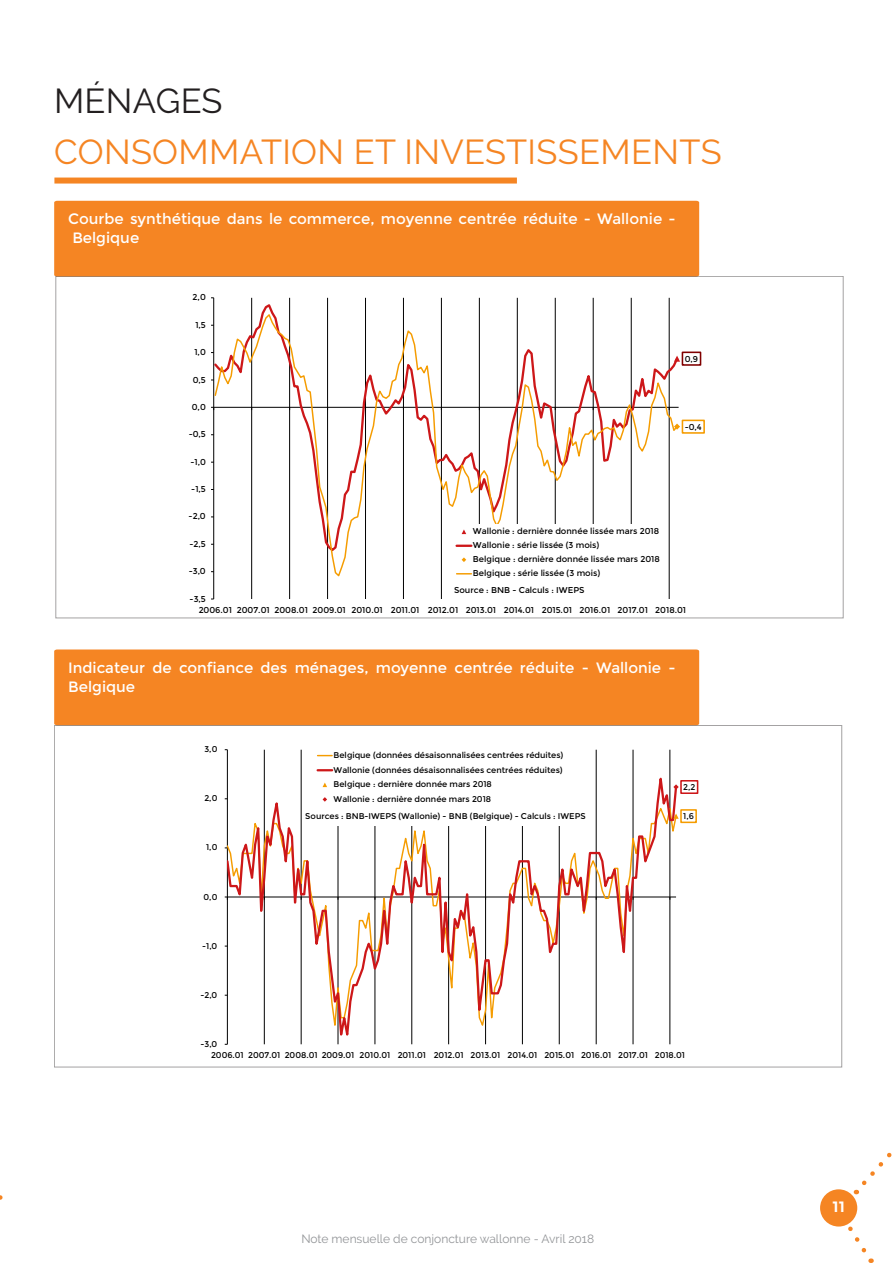
<style>
.page{position:relative;width:893px;height:1263px;background:#fff}
.page>*{position:absolute;margin:0;border:0;box-sizing:border-box;transform-origin:0 0}
.t1{font:34.5px/51px "Raleway";letter-spacing:.01em;color:#f58523}
.Texte_courant{font:15px/19.5px "Montserrat";color:#fff}
.t2{font:700 15px "Montserrat";color:#fff}
.t3{font:12px "Raleway";color:#939598}
.t4{font:8.55px/14px "Montserrat";color:#000}
.t5{font:8.4px/14.7px "Montserrat";color:#000}
.s1{color:#231f20}
</style>
<div class="page">
<div style="left:820px;top:1189px;width:37px;height:37px;background:#f58523;border-radius:50%"></div>
<svg style="left:841px;top:1216px;width:31px;height:47px"></svg>
<svg style="left:856px;top:1152px;width:36px;height:42px"></svg>
<div style="left:54px;top:201px;width:645px;height:76px;background:#f58523"></div>
<div style="left:54px;top:649px;width:645px;height:76px;background:#f58523"></div>
<div style="left:54px;top:178px;width:463px;height:6px;background:#f58523"></div>
<hr style="left:251px;top:298px;width:1px;height:301px;background:#000">
<hr style="left:289px;top:298px;width:1px;height:301px;background:#000">
<hr style="left:327px;top:298px;width:1px;height:301px;background:#000">
<hr style="left:365px;top:298px;width:1px;height:301px;background:#000">
<hr style="left:403px;top:298px;width:1px;height:301px;background:#000">
<hr style="left:441px;top:298px;width:1px;height:301px;background:#000">
<hr style="left:479px;top:298px;width:1px;height:301px;background:#000">
<hr style="left:517px;top:298px;width:1px;height:301px;background:#000">
<hr style="left:555px;top:298px;width:1px;height:301px;background:#000">
<hr style="left:593px;top:298px;width:1px;height:301px;background:#000">
<hr style="left:631px;top:298px;width:1px;height:301px;background:#000">
<hr style="left:669px;top:298px;width:1px;height:301px;background:#000">
<hr style="left:213px;top:298px;width:1px;height:301px;background:#000">
<svg style="left:214px;top:312px;width:465px;height:266px"></svg>
<svg style="left:674px;top:356px;width:6px;height:6px"></svg>
<svg style="left:674px;top:424px;width:6px;height:6px"></svg>
<div style="left:682px;top:352px;width:19px;height:14px;background:#fff;border:2px solid #800000"></div>
<div style="left:682px;top:420px;width:23px;height:14px;border:2px solid #f59c00"></div>
<div style="left:449px;top:525px;width:218px;height:56px;background:#fff"></div>
<svg style="left:462px;top:529px;width:4px;height:5px"></svg>
<svg style="left:457px;top:545px;width:14px;height:2px"></svg>
<svg style="left:462px;top:557px;width:4px;height:5px"></svg>
<svg style="left:457px;top:573px;width:14px;height:1px"></svg>
<div style="left:452px;top:580px;width:192px;height:20px;background:#fff"></div>
<hr style="left:264px;top:750px;width:1px;height:294px;background:#000">
<hr style="left:301px;top:750px;width:1px;height:294px;background:#000">
<hr style="left:596px;top:750px;width:1px;height:294px;background:#000">
<hr style="left:633px;top:750px;width:1px;height:294px;background:#000">
<hr style="left:670px;top:750px;width:1px;height:294px;background:#000">
<hr style="left:227px;top:750px;width:1px;height:294px;background:#000">
<svg style="left:227px;top:760px;width:450px;height:285px"></svg>
<svg style="left:673px;top:813px;width:6px;height:6px"></svg>
<svg style="left:673px;top:784px;width:6px;height:6px"></svg>
<div style="left:680px;top:809px;width:17px;height:14px;border:2px solid #f59c00"></div>
<div style="left:680px;top:780px;width:18px;height:14px;border:2px solid #cd1719"></div>
<div style="left:304px;top:748px;width:273px;height:59px;background:#fff"></div>
<svg style="left:318px;top:755px;width:14px;height:1px"></svg>
<svg style="left:318px;top:769px;width:14px;height:2px"></svg>
<svg style="left:323px;top:782px;width:4px;height:5px"></svg>
<svg style="left:323px;top:797px;width:4px;height:5px"></svg>
<div style="left:304px;top:806px;width:283px;height:19px;background:#fff"></div>
<p class="t1" style="left:54px;top:75px;width:669px"><span class="s1">MÉNAGES<br></span>CONSOMMATION ET INVESTISSEMENTS</p>
<p class="Texte_courant" style="left:68px;top:209px;width:609px">Courbe synthétique dans le commerce, moyenne centrée réduite - Wallonie -<br>Belgique</p>
<p class="t4" style="left:193px;top:290px;width:15px">2,0</p>
<p class="t4" style="left:195px;top:318px;width:12px">1,5</p>
<p class="t4" style="left:194px;top:345px;width:13px">1,0</p>
<p class="t4" style="left:193px;top:373px;width:15px">0,5</p>
<p class="t4" style="left:192px;top:400px;width:16px">0,0</p>
<p class="t4" style="left:189px;top:427px;width:19px">-0,5</p>
<p class="t4" style="left:190px;top:455px;width:17px">-1,0</p>
<p class="t4" style="left:191px;top:482px;width:16px">-1,5</p>
<p class="t4" style="left:189px;top:510px;width:19px">-2,0</p>
<p class="t4" style="left:190px;top:537px;width:18px">-2,5</p>
<p class="t4" style="left:189px;top:564px;width:19px">-3,0</p>
<p class="t4" style="left:190px;top:592px;width:18px">-3,5</p>
<p class="t4" style="left:685px;top:352px;width:15px">0,9</p>
<p class="t4" style="left:685px;top:420px;width:19px">-0,4</p>
<p class="t4" style="left:473px;top:524px;width:188px">Wallonie : dernière donnée lissée mars 2018<br>Wallonie : série lissée (3 mois)<br>Belgique : dernière donnée lissée mars 2018<br>Belgique : série lissée (3 mois)</p>
<p class="t4" style="left:454px;top:583px;width:132px">Source : BNB - Calculs : IWEPS</p>
<p class="t4" style="left:199px;top:603px;width:489px">2006.01 2007.01 2008.01 2009.01 2010.01 2011.01 2012.01 2013.01 2014.01 2015.01 2016.01 2017.01 2018.01</p>
<p class="Texte_courant" style="left:68px;top:658px;width:609px">Indicateur de confiance des ménages, moyenne centrée réduite - Wallonie -<br>Belgique</p>
<p class="t5" style="left:204px;top:742px;width:14px">3,0</p>
<p class="t5" style="left:204px;top:791px;width:15px">2,0</p>
<p class="t5" style="left:206px;top:840px;width:13px">1,0</p>
<p class="t5" style="left:204px;top:889px;width:15px">0,0</p>
<p class="t5" style="left:202px;top:938px;width:17px">-1,0</p>
<p class="t5" style="left:200px;top:987px;width:18px">-2,0</p>
<p class="t5" style="left:201px;top:1037px;width:18px">-3,0</p>
<p class="t5" style="left:334px;top:748px;width:231px">Belgique (données désaisonnalisées centrées réduites)<br>Wallonie (données désaisonnalisées centrées réduites)<br>Belgique : dernière donnée mars 2018<br>Wallonie : dernière donnée mars 2018</p>
<p class="t5" style="left:305px;top:809px;width:282px">Sources : BNB-IWEPS (Wallonie) - BNB (Belgique) - Calculs : IWEPS</p>
<p class="t5" style="left:683px;top:780px;width:14px">2,2</p>
<p class="t5" style="left:683px;top:809px;width:12px">1,6</p>
<p class="t5" style="left:211px;top:1047px;width:475px">2006.01 2007.01 2008.01 2009.01 2010.01 2011.01 2012.01 2013.01 2014.01 2015.01 2016.01 2017.01 2018.01</p>
<h3 class="t3" style="left:301px;top:1231px;width:294px">Note mensuelle de conjoncture wallonne - Avril 2018</h3>
<h2 class="t2" style="left:833px;top:1198px;width:14px">11</h2>
</div>
